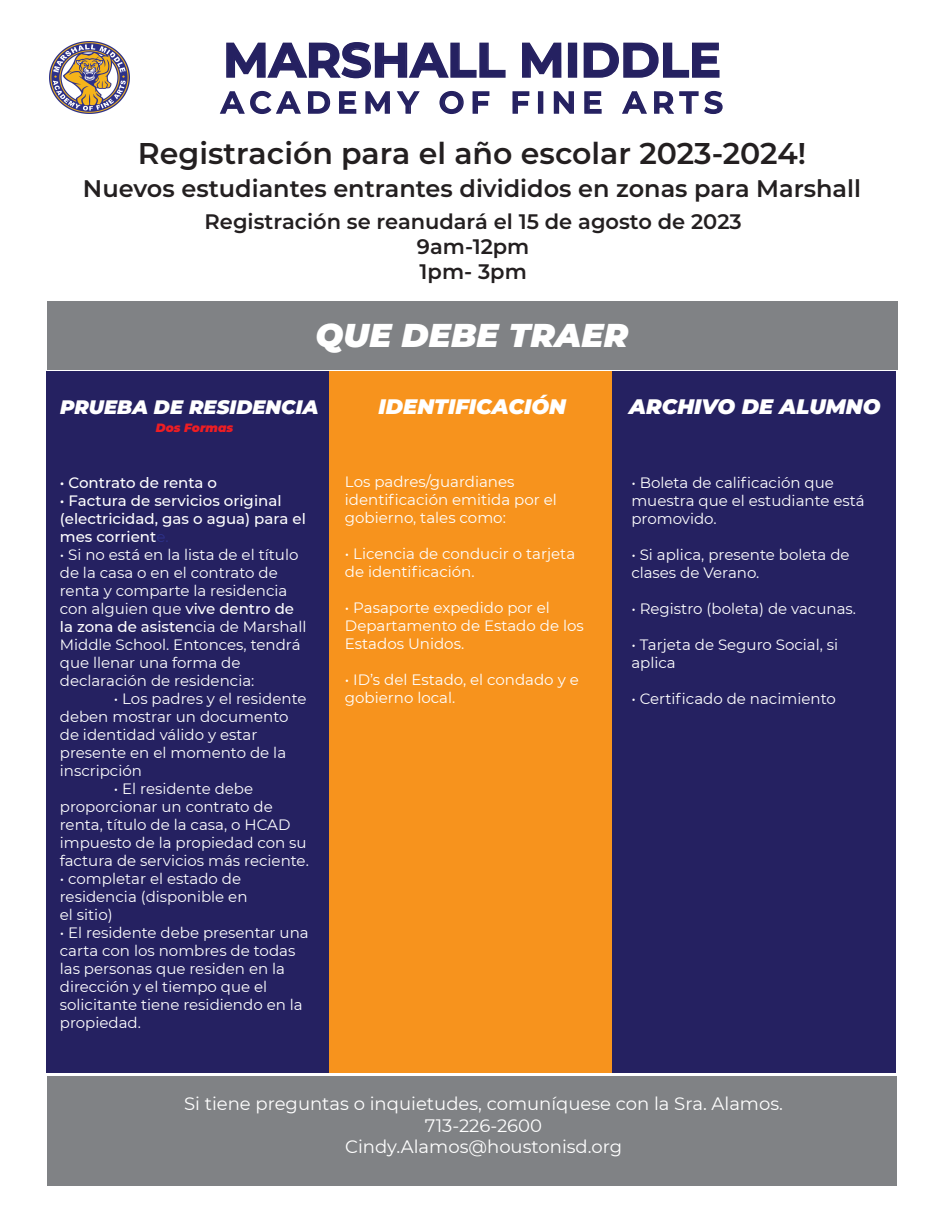
<style>
.page{position:relative;width:944px;height:1214px;background:#fff}
.page>*{position:absolute;margin:0;border:0;box-sizing:border-box;transform-origin:0 0}
.t1{font:700 48px "Montserrat";color:#252161}
.t2{font:italic 900 33px "Montserrat";color:#fff}
.t3{font:600 30px "Montserrat";color:#231f20}
.t4{font:600 30px "Montserrat";letter-spacing:.21em;color:#252161}
.t5{font:600 24px "Montserrat";color:#231f20}
.t6{font:600 21px/25.2px "Montserrat";color:#231f20;text-align:center}
.t7{font:italic 900 21px "Montserrat";color:#fff}
.t8{font:italic 900 19.5px "Montserrat";color:#fff}
.t9{font:18px/21.6px "Montserrat";color:#fff;text-align:center}
.t10{font:15px/18px "Montserrat";color:#fff}
.t11{font:500 15px/18px "Montserrat";color:#fff}
.t12{font:italic 900 12px "Montserrat";color:#ee1d23}
.s1{font-weight:400;color:#2d3189}
.s2{font-weight:500}
</style>
<div class="page">
<div style="left:47px;top:301px;width:850px;height:68px;background:#808285"></div>
<div style="left:47px;top:1076px;width:849px;height:109px;background:#808285"></div>
<div style="left:47px;top:371px;width:283px;height:702px;background:#252161"></div>
<div style="left:329px;top:371px;width:283px;height:702px;background:#f7931d"></div>
<div style="left:612px;top:371px;width:284px;height:702px;background:#252161"></div>
<svg style="left:226px;top:42px;width:280px;height:37px"></svg>
<svg style="left:522px;top:42px;width:40px;height:36px"></svg>
<div style="left:568px;top:43px;width:9px;height:35px;border:2px solid #252161"></div>
<svg style="left:583px;top:42px;width:137px;height:36px"></svg>
<svg style="left:219px;top:90px;width:112px;height:24px"></svg>
<svg style="left:339px;top:91px;width:18px;height:23px"></svg>
<svg style="left:365px;top:91px;width:55px;height:23px"></svg>
<svg style="left:439px;top:90px;width:25px;height:24px"></svg>
<svg style="left:472px;top:91px;width:18px;height:23px"></svg>
<svg style="left:512px;top:91px;width:18px;height:23px"></svg>
<div style="left:538px;top:91px;width:5px;height:23px;border:2px solid #252161"></div>
<svg style="left:553px;top:91px;width:21px;height:23px"></svg>
<svg style="left:584px;top:91px;width:18px;height:23px"></svg>
<svg style="left:622px;top:91px;width:101px;height:23px"></svg>
<img style="left:49px;top:41px;width:81px;height:72px">
<h1 class="t1" style="left:223px;top:25px;width:499px">MARSHALL MIDDLE</h1>
<h3 class="t4" style="left:221px;top:81px;width:503px">ACADEMY OF FINE ARTS</h3>
<h3 class="t3" style="left:138px;top:132px;width:669px">Registración para el año escolar 2023-2024!</h3>
<h3 class="t5" style="left:83px;top:171px;width:779px">Nuevos estudiantes entrantes divididos en zonas para Marshall</h3>
<h3 class="t6" style="left:204px;top:207px;width:538px">Registración se reanudará el 15 de agosto de 2023<br>9am-12pm<br>1pm- 3pm</h3>
<h2 class="t2" style="left:315px;top:310px;width:314px">QUE DEBE TRAER</h2>
<h3 class="t8" style="left:60px;top:392px;width:260px">PRUEBA DE RESIDENCIA</h3>
<p class="t12" style="left:156px;top:419px;width:79px">Dos Formas</p>
<p class="t11" style="left:60px;top:473px;width:159px">• Contrato de renta o</p>
<p class="t11" style="left:60px;top:491px;width:247px">• Factura de servicios original (electricidad, gas o agua) para el mes corrient<span class="s1">e.</span></p>
<p class="t10" style="left:60px;top:545px;width:248px">• Si no está en la lista de el título de la casa o en el contrato de renta y comparte la residencia con alguien que <span class="s2">vive dentro de la zona de asisten</span>cia de Marshall<br>Middle School. Entonces, tendrá que llenar una forma de declaración de residencia:</p>
<p class="t10" style="left:60px;top:689px;width:248px;text-indent:54px">• Los padres y el residente deben mostrar un documento de identidad válido y estar presente en el momento de la inscripción</p>
<p class="t10" style="left:60px;top:779px;width:250px;text-indent:54px">• El residente debe proporcionar un contrato de renta, título de la casa, o HCAD impuesto de la propiedad con su factura de servicios más reciente.</p>
<p class="t10" style="left:60px;top:869px;width:189px">• completar el estado de residencia (disponible en el sitio)</p>
<p class="t10" style="left:60px;top:923px;width:250px">• El residente debe presentar una carta con los nombres de todas las personas que residen en la dirección y el tiempo que el solicitante tiene residiendo en la propiedad.</p>
<h3 class="t7" style="left:378px;top:391px;width:189px">IDENTIFICACIÓN</h3>
<p class="t10" style="left:345px;top:472px;width:213px">Los padres/guardianes identificación emitida por el gobierno, tales como:</p>
<p class="t10" style="left:345px;top:544px;width:232px">• Licencia de conducir o tarjeta de identificación.</p>
<p class="t10" style="left:345px;top:598px;width:240px">• Pasaporte expedido por el<br>Departamento de Estado de los<br>Estados Unidos.</p>
<p class="t10" style="left:345px;top:670px;width:235px">• ID’s del Estado, el condado y e gobierno local.</p>
<h3 class="t7" style="left:629px;top:391px;width:253px">ARCHIVO DE ALUMNO</h3>
<p class="t10" style="left:631px;top:473px;width:235px">• Boleta de calificación que muestra que el estudiante está promovido.</p>
<p class="t10" style="left:631px;top:545px;width:220px">• Si aplica, presente boleta de clases de Verano.</p>
<p class="t10" style="left:631px;top:599px;width:226px">• Registro (boleta) de vacunas.</p>
<p class="t10" style="left:631px;top:635px;width:208px">• Tarjeta de Seguro Social, si aplica</p>
<p class="t10" style="left:631px;top:689px;width:206px">• Certificado de nacimiento</p>
<p class="t9" style="left:184px;top:1092px;width:600px">Si tiene preguntas o inquietudes, comuníquese con la Sra. Alamos.<br>713-226-2600<br>Cindy.Alamos@houstonisd.org</p>
</div>
